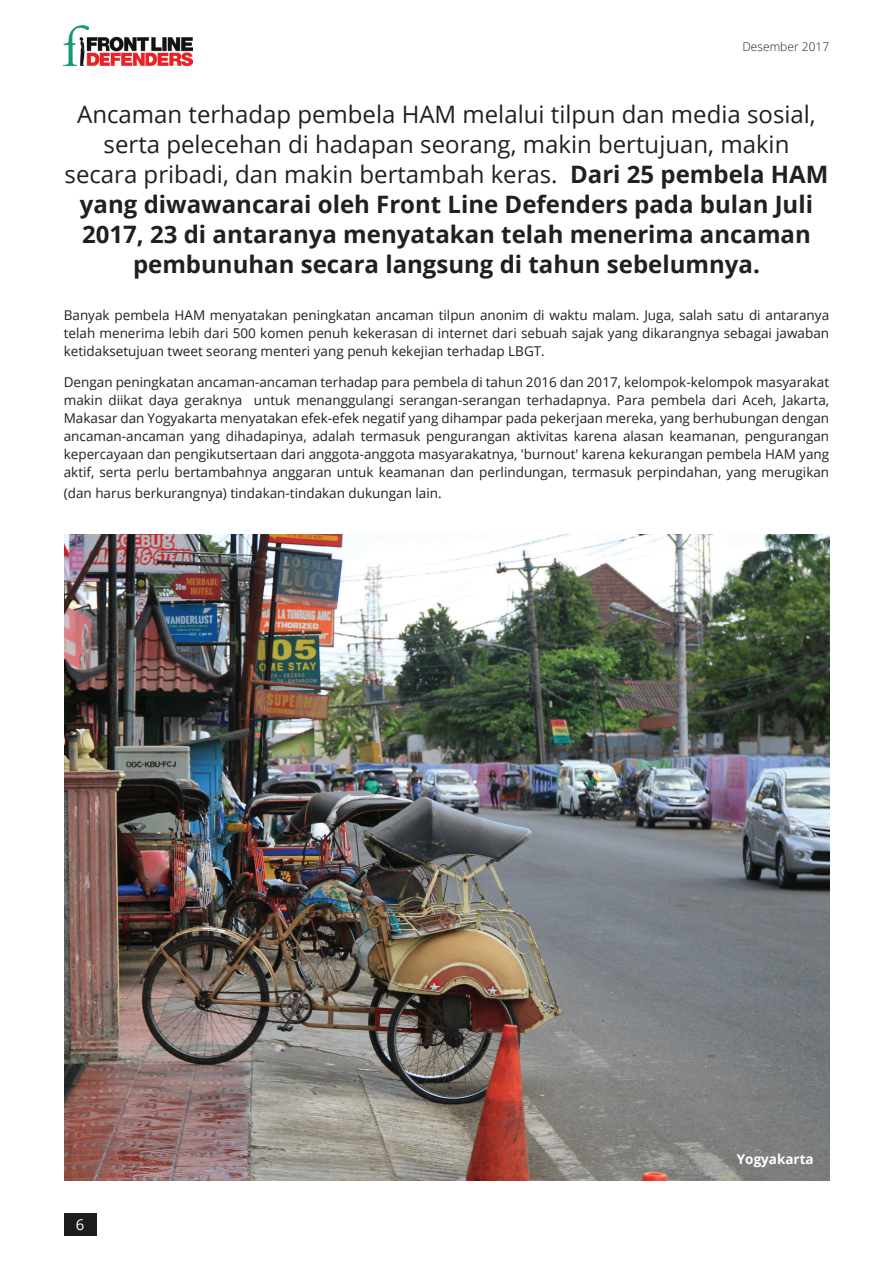
<style>
.page{position:relative;width:893px;height:1263px;background:#fff}
.page>*{position:absolute;margin:0;border:0;box-sizing:border-box;transform-origin:0 0}
.t1{font:700 24px/30px "Open Sans";color:#231f20;text-align:center}
.t2{font:15px "Open Sans";color:#fff}
.t3{font:13.5px/18px "Open Sans";color:#231f20;text-align:justify}
.t4{font:700 13.5px "Open Sans";color:#fff}
.t5{font:300 12px "Open Sans";color:#231f20}
.s1{font-weight:400}
</style>
<div class="page">
<img style="left:64px;top:26px;width:129px;height:41px">
<img style="left:65px;top:534px;width:764px;height:647px">
<div style="left:64px;top:1213px;width:32px;height:23px;background:#1c1d1c"></div>
<p class="t5" style="left:742px;top:38px;width:88px">Desember 2017</p>
<p class="t1" style="left:65px;top:98px;width:765px"><span class="s1">Ancaman terhadap pembela HAM melalui tilpun dan media sosial, serta pelecehan di hadapan seorang, makin bertujuan, makin secara pribadi, dan makin bertambah keras.</span> Dari 25 pembela HAM yang diwawancarai oleh Front Line Defenders pada bulan Juli 2017, 23 di antaranya menyatakan telah menerima ancaman pembunuhan secara langsung di tahun sebelumnya.</p>
<p class="t3" style="left:64px;top:306px;width:767px">Banyak pembela HAM menyatakan peningkatan ancaman tilpun anonim di waktu malam. Juga, salah satu di antaranya telah menerima lebih dari 500 komen penuh kekerasan di internet dari sebuah sajak yang dikarangnya sebagai jawaban ketidaksetujuan tweet seorang menteri yang penuh kekejian terhadap LBGT.</p>
<p class="t3" style="left:64px;top:373px;width:767px">Dengan peningkatan ancaman-ancaman terhadap para pembela di tahun 2016 dan 2017, kelompok-kelompok masyarakat makin diikat daya geraknya untuk menanggulangi serangan-serangan terhadapnya. Para pembela dari Aceh, Jakarta, Makasar dan Yogyakarta menyatakan efek-efek negatif yang dihampar pada pekerjaan mereka, yang berhubungan dengan ancaman-ancaman yang dihadapinya, adalah termasuk pengurangan aktivitas karena alasan keamanan, pengurangan kepercayaan dan pengikutsertaan dari anggota-anggota masyarakatnya, 'burnout' karena kekurangan pembela HAM yang aktif, serta perlu bertambahnya anggaran untuk keamanan dan perlindungan, termasuk perpindahan, yang merugikan</p>
<p class="t3" style="left:64px;top:484px;width:379px">(dan harus berkurangnya) tindakan-tindakan dukungan lain.</p>
<p class="t2" style="left:76px;top:1215px;width:10px">6</p>
<p class="t4" style="left:737px;top:1149px;width:78px">Yogyakarta</p>
</div>
